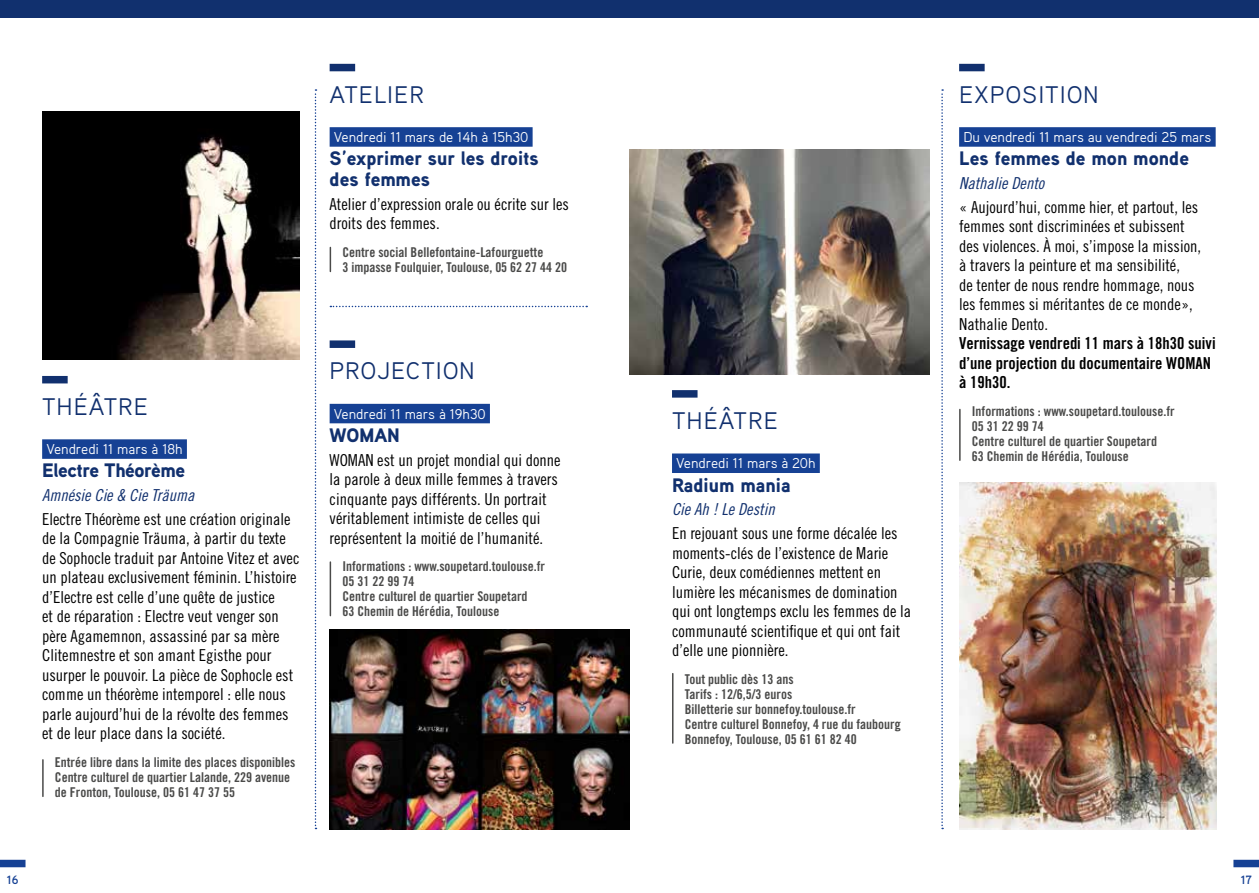
<style>
.page{position:relative;width:1259px;height:893px;background:#fff}
.page>*{position:absolute;margin:0;border:0;box-sizing:border-box;transform-origin:0 0}
.genre{font:24px "Aaux Pro";letter-spacing:.04em;color:#11306e}
.titre{font:900 19.5px/21px "Aaux Pro";color:#11306e}
.titre-2{font:900 19.5px "Aaux Pro";letter-spacing:-.02em;color:#11306e}
.texte_C11{font:16.5px/19.5px "Trade Gothic Cond Eighteen";color:#000}
.texte_C11-2{font:16.5px/19.5px "Trade Gothic Bold Cond Twenty";color:#000}
.t1{font:16.5px "Trade Gothic Cond Eighteen Obl";color:#11306e}
.Date{font:14.25px "Aaux Pro";color:#fff}
.infos{font:13.5px/15px "Trade Gothic Bold Cond Twenty";color:#4a4a49}
.t2{font:700 12px "Aaux Pro";color:#164194}
</style>
<div class="page">
<div style="left:0;top:0;width:1259px;height:18px;background:#11306e"></div>
<svg style="left:941px;top:89px;width:2px;height:740px"></svg>
<svg style="left:315px;top:89px;width:1px;height:740px"></svg>
<img style="left:330px;top:629px;width:299px;height:200px">
<svg style="left:330px;top:306px;width:257px;height:1px"></svg>
<img style="left:42px;top:112px;width:258px;height:248px">
<div style="left:42px;top:439px;width:145px;height:20px;background:#164194"></div>
<div style="left:42px;top:376px;width:26px;height:7px;background:#11306e"></div>
<hr style="left:42px;top:760px;width:2px;height:36px;background:#4a4a49">
<div style="left:330px;top:127px;width:202px;height:20px;background:#164194"></div>
<div style="left:330px;top:64px;width:25px;height:7px;background:#11306e"></div>
<img style="left:959px;top:482px;width:257px;height:347px">
<svg style="left:330px;top:247px;width:1px;height:24px"></svg>
<div style="left:330px;top:404px;width:160px;height:19px;background:#164194"></div>
<div style="left:330px;top:340px;width:25px;height:8px;background:#11306e"></div>
<hr style="left:330px;top:562px;width:1px;height:54px;background:#4a4a49">
<img style="left:629px;top:149px;width:300px;height:225px">
<div style="left:672px;top:453px;width:148px;height:20px;background:#164194"></div>
<div style="left:672px;top:390px;width:25px;height:8px;background:#11306e"></div>
<hr style="left:672px;top:674px;width:1px;height:69px;background:#4a4a49">
<div style="left:959px;top:127px;width:256px;height:20px;background:#164194"></div>
<div style="left:959px;top:64px;width:25px;height:7px;background:#11306e"></div>
<hr style="left:959px;top:409px;width:1px;height:51px;background:#4a4a49">
<div style="left:1233px;top:860px;width:26px;height:7px;background:#164194"></div>
<div style="left:0;top:860px;width:26px;height:7px;background:#164194"></div>
<p class="genre" style="left:330px;top:79px;width:96px">ATELIER</p>
<p class="Date" style="left:334px;top:128px;width:196px">Vendredi 11 mars de 14h à 15h30</p>
<p class="titre" style="left:330px;top:147px;width:211px">S’exprimer sur les droits des femmes</p>
<p class="texte_C11" style="left:330px;top:194px;width:241px">Atelier d’expression orale ou écrite sur les droits des femmes.</p>
<p class="infos" style="left:342px;top:245px;width:226px">Centre social Bellefontaine-Lafourguette<br>3 impasse Foulquier, Toulouse, 05 62 27 44 20</p>
<p class="genre" style="left:42px;top:391px;width:107px">THÉÂTRE</p>
<p class="Date" style="left:46px;top:440px;width:138px">Vendredi 11 mars à 18h</p>
<p class="titre-2" style="left:42px;top:458px;width:145px">Electre Théorème</p>
<p class="t1" style="left:42px;top:485px;width:154px">Amnésie Cie &amp; Cie Träuma</p>
<p class="texte_C11" style="left:42px;top:509px;width:259px">Electre Théorème est une création originale de la Compagnie Träuma, à partir du texte de Sophocle traduit par Antoine Vitez et avec un plateau exclusivement féminin. L’histoire d’Electre est celle d’une quête de justice<br>et de réparation : Electre veut venger son père Agamemnon, assassiné par sa mère Clitemnestre et son amant Egisthe pour usurper le pouvoir. La pièce de Sophocle est comme un théorème intemporel : elle nous parle aujourd’hui de la révolte des femmes et de leur place dans la société.</p>
<p class="infos" style="left:55px;top:755px;width:242px">Entrée libre dans la limite des places disponibles<br>Centre culturel de quartier Lalande, 229 avenue de Fronton, Toulouse, 05 61 47 37 55</p>
<p class="genre" style="left:330px;top:356px;width:147px">PROJECTION</p>
<p class="Date" style="left:334px;top:405px;width:153px">Vendredi 11 mars à 19h30</p>
<p class="titre" style="left:330px;top:424px;width:72px">WOMAN</p>
<p class="texte_C11" style="left:330px;top:450px;width:232px">WOMAN est un projet mondial qui donne la parole à deux mille femmes à travers cinquante pays différents. Un portrait véritablement intimiste de celles qui représentent la moitié de l’humanité.</p>
<p class="infos" style="left:342px;top:559px;width:204px">Informations : www.soupetard.toulouse.fr<br>05 31 22 99 74<br>Centre culturel de quartier Soupetard<br>63 Chemin de Hérédia, Toulouse</p>
<p class="genre" style="left:672px;top:406px;width:107px">THÉÂTRE</p>
<p class="Date" style="left:676px;top:454px;width:141px">Vendredi 11 mars à 20h</p>
<p class="titre" style="left:672px;top:473px;width:120px">Radium mania</p>
<p class="t1" style="left:672px;top:500px;width:104px">Cie Ah ! Le Destin</p>
<p class="texte_C11" style="left:672px;top:523px;width:241px">En rejouant sous une forme décalée les moments-clés de l’existence de Marie Curie, deux comédiennes mettent en lumière les mécanismes de domination qui ont longtemps exclu les femmes de la communauté scientifique et qui ont fait d’elle une pionnière.</p>
<p class="infos" style="left:685px;top:671px;width:217px">Tout public dès 13 ans<br>Tarifs : 12/6,5/3 euros<br>Billetterie sur bonnefoy.toulouse.fr<br>Centre culturel Bonnefoy, 4 rue du faubourg<br>Bonnefoy, Toulouse, 05 61 61 82 40</p>
<p class="genre" style="left:959px;top:79px;width:141px">EXPOSITION</p>
<p class="Date" style="left:963px;top:128px;width:249px">Du vendredi 11 mars au vendredi 25 mars</p>
<p class="titre" style="left:959px;top:147px;width:231px">Les femmes de mon monde</p>
<p class="t1" style="left:959px;top:173px;width:87px">Nathalie Dento</p>
<p class="texte_C11" style="left:959px;top:197px;width:243px">« Aujourd’hui, comme hier, et partout, les femmes sont discriminées et subissent des violences. À moi, s’impose la mission, à travers la peinture et ma sensibilité,<br>de tenter de nous rendre hommage, nous les femmes si méritantes de ce monde», Nathalie Dento.</p>
<p class="texte_C11-2" style="left:959px;top:333px;width:258px">Vernissage vendredi 11 mars à 18h30 suivi d’une projection du documentaire WOMAN à 19h30.</p>
<p class="infos" style="left:972px;top:404px;width:204px">Informations : www.soupetard.toulouse.fr<br>05 31 22 99 74<br>Centre culturel de quartier Soupetard<br>63 Chemin de Hérédia, Toulouse</p>
<p class="t2" style="left:7px;top:873px;width:13px">16</p>
<p class="t2" style="left:1240px;top:873px;width:13px">17</p>
</div>
